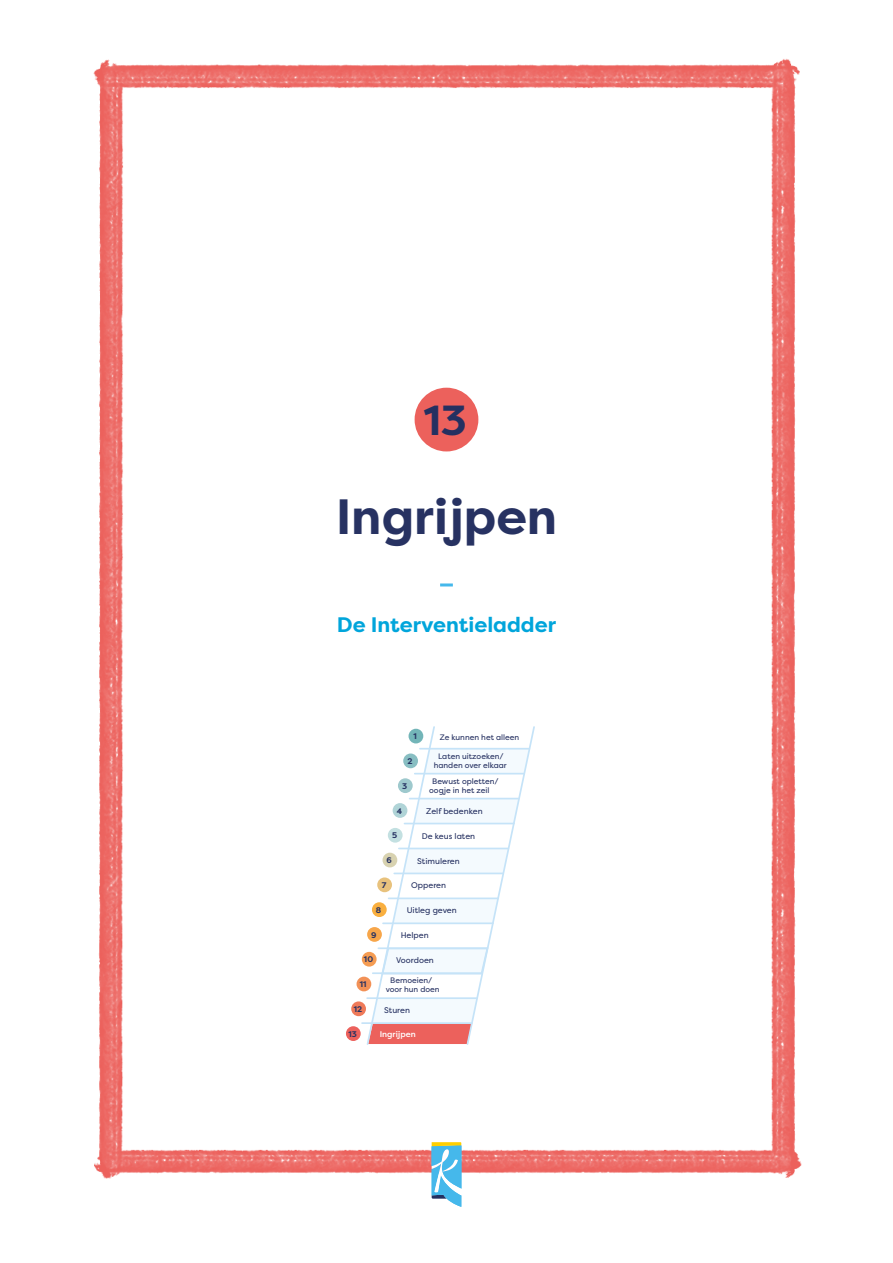
<style>
.page{position:relative;width:893px;height:1263px;background:#fff}
.page>*{position:absolute;margin:0;border:0;box-sizing:border-box;transform-origin:0 0}
.t1{font:700 49.5px "Filson Pro";color:#273262}
.t2{font:700 42px "Filson Pro";color:#243061}
.t3{font:700 21px "Filson Pro";color:#00a5db}
.t4{font:8.25px "Filson Pro";color:#273262}
.t5{font:700 8.25px "Filson Pro";color:#273262}
.t6{font:500 8.25px "Filson Pro";color:#fff}
.t7{font:7.8px/8.9px "Filson Pro";color:#273262;text-align:center}
.t8{font:7.8px/8.9px "Filson Pro";color:#243061}
</style>
<div class="page">
<img style="left:93px;top:59px;width:709px;height:1148px">
<div style="left:415px;top:388px;width:63px;height:63px;background:#ec615c;border-radius:50%"></div>
<svg style="left:440px;top:583px;width:13px;height:3px"></svg>
<svg style="left:432px;top:1142px;width:29px;height:65px"></svg>
<div style="left:362px;top:952px;width:15px;height:14px;background:#f59c52;border-radius:50%"></div>
<div style="left:357px;top:977px;width:14px;height:14px;background:#f29157;border-radius:50%"></div>
<div style="left:351px;top:1001px;width:15px;height:15px;background:#ef7a59;border-radius:50%"></div>
<div style="left:346px;top:1026px;width:15px;height:15px;background:#ec615c;border-radius:50%"></div>
<svg style="left:365px;top:725px;width:171px;height:321px"></svg>
<hr style="left:410px;top:798px;width:109px;height:1px;background:#c5e3f8">
<hr style="left:415px;top:773px;width:109px;height:1px;background:#c5e3f8">
<hr style="left:420px;top:748px;width:109px;height:1px;background:#c5e3f8">
<hr style="left:404px;top:823px;width:110px;height:1px;background:#c5e3f8">
<hr style="left:399px;top:848px;width:109px;height:1px;background:#c5e3f8">
<hr style="left:394px;top:872px;width:109px;height:2px;background:#c5e3f8">
<hr style="left:389px;top:897px;width:109px;height:2px;background:#c5e3f8">
<hr style="left:383px;top:922px;width:110px;height:2px;background:#c5e3f8">
<hr style="left:378px;top:947px;width:109px;height:2px;background:#c5e3f8">
<hr style="left:373px;top:972px;width:109px;height:2px;background:#c5e3f8">
<hr style="left:367px;top:997px;width:110px;height:2px;background:#c5e3f8">
<hr style="left:362px;top:1022px;width:110px;height:2px;background:#c5e3f8">
<h2 class="t2" style="left:424px;top:394px;width:45px">13</h2>
<h1 class="t1" style="left:336px;top:485px;width:223px">Ingrijpen</h1>
<h3 class="t3" style="left:337px;top:611px;width:221px">De Interventieladder</h3>
<p class="t5" style="left:414px;top:731px;width:5px">1</p>
<p class="t7" style="left:440px;top:733px;width:81px">Ze kunnen het alleen</p>
<p class="t7" style="left:434px;top:751px;width:75px">Laten uitzoeken/ handen over elkaar</p>
<p class="t8" style="left:429px;top:777px;width:71px;text-indent:3px">Bewust opletten/ oogje in het zeil</p>
<p class="t4" style="left:426px;top:806px;width:58px">Zelf bedenken</p>
<p class="t4" style="left:422px;top:830px;width:55px">De keus laten</p>
<p class="t4" style="left:417px;top:855px;width:44px">Stimuleren</p>
<p class="t4" style="left:411px;top:880px;width:36px">Opperen</p>
<p class="t4" style="left:407px;top:904px;width:52px">Uitleg geven</p>
<p class="t4" style="left:401px;top:930px;width:29px">Helpen</p>
<p class="t4" style="left:396px;top:955px;width:39px">Voordoen</p>
<p class="t7" style="left:386px;top:976px;width:55px">Bemoeien/ voor hun doen</p>
<p class="t4" style="left:384px;top:1005px;width:27px">Sturen</p>
<p class="t6" style="left:380px;top:1028px;width:37px">Ingrijpen</p>
<p class="t5" style="left:407px;top:756px;width:7px">2</p>
<p class="t5" style="left:402px;top:781px;width:7px">3</p>
<p class="t5" style="left:397px;top:805px;width:7px">4</p>
<p class="t5" style="left:392px;top:830px;width:7px">5</p>
<p class="t5" style="left:387px;top:855px;width:7px">6</p>
<p class="t5" style="left:382px;top:880px;width:6px">7</p>
<p class="t5" style="left:376px;top:905px;width:7px">8</p>
<p class="t5" style="left:371px;top:929px;width:7px">9</p>
<p class="t5" style="left:364px;top:954px;width:11px">10</p>
<p class="t5" style="left:360px;top:979px;width:8px">11</p>
<p class="t5" style="left:354px;top:1004px;width:10px">12</p>
<p class="t5" style="left:348px;top:1028px;width:10px">13</p>
</div>
